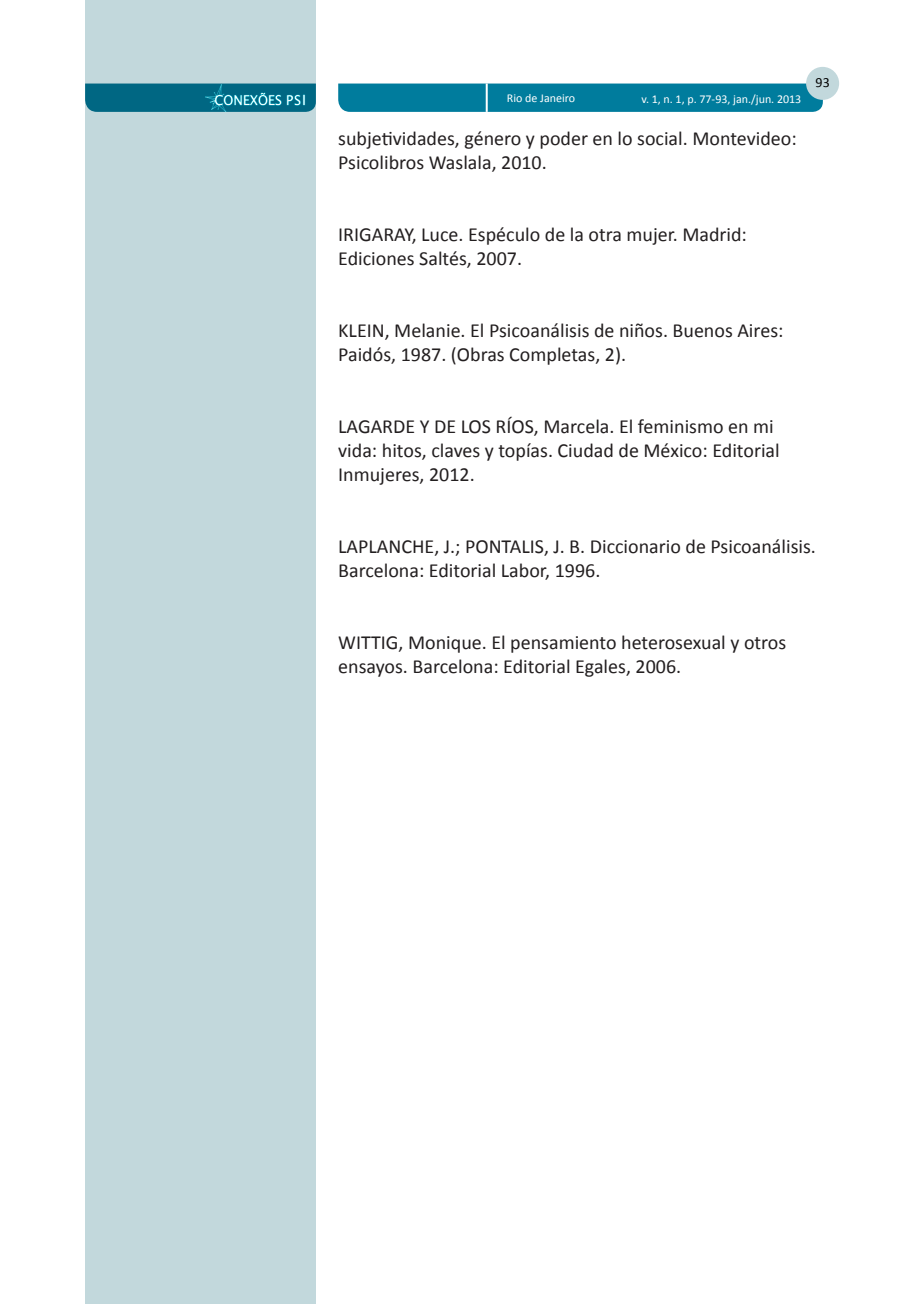
<style>
.page{position:relative;width:908px;height:1304px;background:#fff}
.page>*{position:absolute;margin:0;border:0;box-sizing:border-box;transform-origin:0 0}
.referencias{font:20px/24px "Calibri";color:#231f20}
.t1{font:14px "Calibri";color:#000}
.t2{font:12px "Calibri";color:#fff}
</style>
<div class="page">
<div style="left:85px;top:1px;width:231px;height:1303px;background:#c2d8dc"></div>
<div style="left:85px;top:84px;width:231px;height:28px;background:#006783"></div>
<div style="left:338px;top:84px;width:484px;height:28px;background:#007c9d"></div>
<hr style="left:485px;top:84px;width:2px;height:28px;background:#fff">
<div style="left:805px;top:67px;width:33px;height:33px;background:#c2d8dc;border-radius:50%"></div>
<img style="left:204px;top:84px;width:102px;height:28px">
<p class="t2" style="left:641px;top:91px;width:161px">v. 1, n. 1, p. 77-93, jan./jun. 2013</p>
<p class="t2" style="left:506px;top:91px;width:70px">Rio de Janeiro</p>
<p class="referencias" style="left:338px;top:127px;width:460px">subjetividades, género y poder en lo social. Montevideo:<br>Psicolibros Waslala, 2010.</p>
<p class="t1" style="left:815px;top:73px;width:16px">93</p>
<p class="referencias" style="left:338px;top:223px;width:410px">IRIGARAY, Luce. Espéculo de la otra mujer. Madrid:<br>Ediciones Saltés, 2007.</p>
<p class="referencias" style="left:338px;top:319px;width:446px">KLEIN, Melanie. El Psicoanálisis de niños. Buenos Aires:<br>Paidós, 1987. (Obras Completas, 2).</p>
<p class="referencias" style="left:338px;top:415px;width:443px">LAGARDE Y DE LOS RÍOS, Marcela. El feminismo en mi vida: hitos, claves y topías. Ciudad de México: Editorial<br>Inmujeres, 2012.</p>
<p class="referencias" style="left:338px;top:535px;width:479px">LAPLANCHE, J.; PONTALIS, J. B. Diccionario de Psicoanálisis.<br>Barcelona: Editorial Labor, 1996.</p>
<p class="referencias" style="left:338px;top:631px;width:449px">WITTIG, Monique. El pensamiento heterosexual y otros ensayos. Barcelona: Editorial Egales, 2006.</p>
</div>
